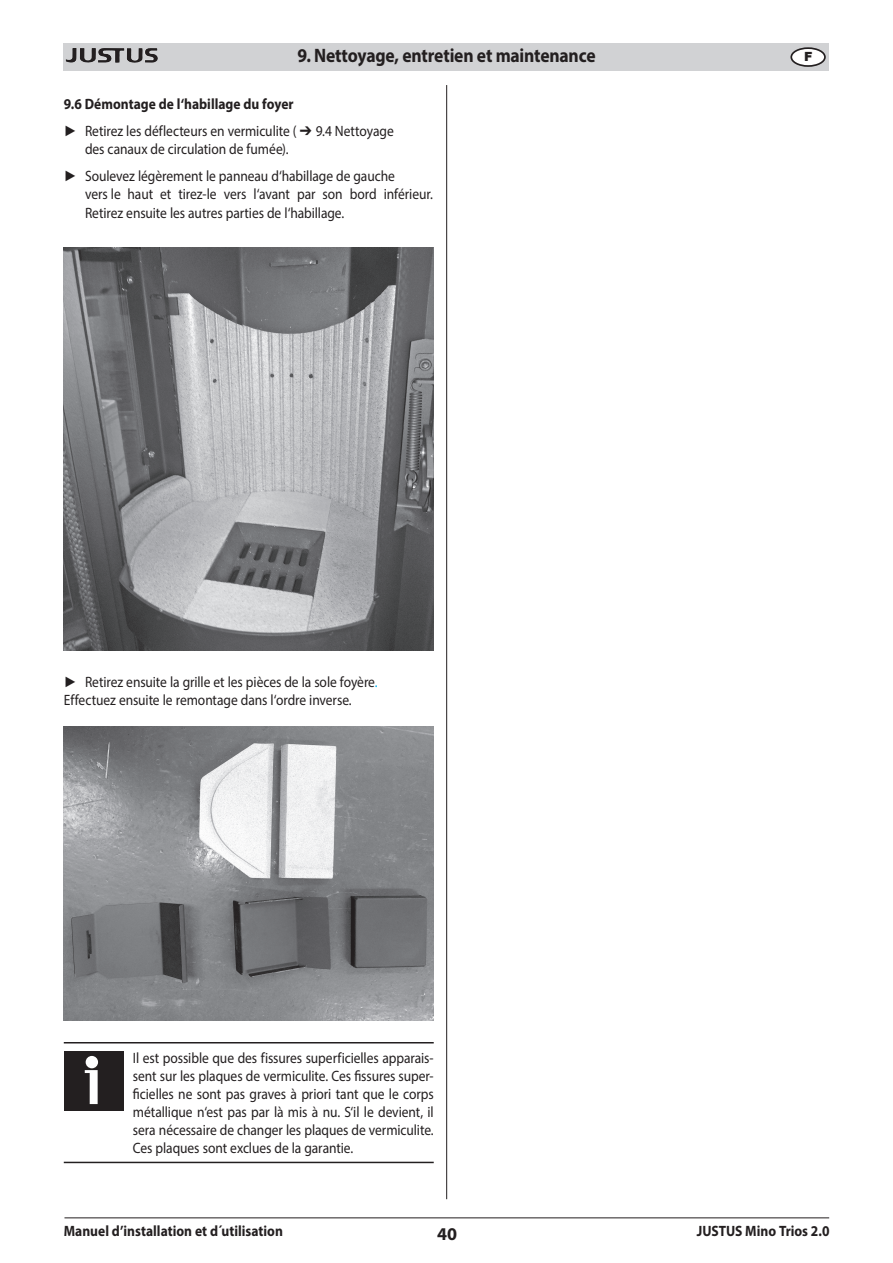
<style>
.page{position:relative;width:893px;height:1263px;background:#fff}
.page>*{position:absolute;margin:0;border:0;box-sizing:border-box;transform-origin:0 0}
.t1{font:700 19.5px "Myriad Pro";letter-spacing:-.01em;color:#231f20;scale:.9 1}
.t2{font:700 18px "Myriad Pro";color:#231f20}
.t3{font:15px/18px "Myriad Pro";letter-spacing:-.005em;color:#231f20;scale:.9 1}
.t4{font:700 15px "Myriad Pro";color:#231f20;scale:.9 1}
.t5{font:900 12.6px "Arial";color:#231f20}
.s1{font-weight:700}
.s2{font-family:"Arial"}
.s3{color:#00aeef}
</style>
<div class="page">
<div style="left:64px;top:43px;width:765px;height:27px;background:#d1d2d4"></div>
<img style="left:66px;top:48px;width:87px;height:15px">
<hr style="left:64px;top:1217px;width:765px;height:1px;background:#231f20">
<div style="left:791px;top:48px;width:34px;height:18px;background:#fff;border-radius:50%"></div>
<div style="left:790px;top:47px;width:36px;height:20px;border:2px solid #231f20;border-radius:50%"></div>
<hr style="left:446px;top:85px;width:1px;height:1114px;background:#231f20">
<img style="left:64px;top:248px;width:370px;height:403px">
<img style="left:64px;top:726px;width:370px;height:295px">
<div style="left:64px;top:1051px;width:59px;height:59px;background:#231f20"></div>
<div style="left:86px;top:1056px;width:12px;height:12px;background:#fff;border-radius:50%"></div>
<svg style="left:84px;top:1070px;width:14px;height:34px"></svg>
<hr style="left:64px;top:1042px;width:370px;height:1px;background:#231f20">
<hr style="left:64px;top:1162px;width:370px;height:1px;background:#231f20">
<h1 class="t1" style="left:297px;top:43px;width:333px">9. Nettoyage, entretien et maintenance</h1>
<p class="t3" style="left:64px;top:90px;width:368px;line-height:27.2px"><span class="s1">9.6 Démontage de l‘habillage du foyer<br></span><span class="s2">►</span> Retirez les déflecteurs en vermiculite ( ➔ 9.4 Nettoyage</p>
<p class="t3" style="left:64px;top:135px;width:369px;line-height:27.2px;text-indent:21px">des canaux de circulation de fumée).<br><span class="s2">►</span> Soulevez légèrement le panneau d‘habillage de gauche</p>
<p class="t3" style="left:85px;top:185px;width:388px">vers le haut et tirez-le vers l‘avant par son bord inférieur.<br>Retirez ensuite les autres parties de l‘habillage.</p>
<p class="t3" style="left:64px;top:673px;width:350px"><span class="s2">►</span> Retirez ensuite la grille et les pièces de la sole foyère<span class="s3">.<br></span>Effectuez ensuite le remontage dans l‘ordre inverse.</p>
<p class="t3" style="left:133px;top:1048px;width:336px;text-align:justify">Il est possible que des fissures superficielles apparais&shy;sent sur les plaques de vermiculite. Ces fissures super&shy;ficielles ne sont pas graves à priori tant que le corps métallique n‘est pas par là mis à nu. S‘il le devient, il sera nécessaire de changer les plaques de vermiculite.<br>Ces plaques sont exclues de la garantie.</p>
<p class="t5" style="left:804px;top:47px;width:10px">F</p>
<p class="t4" style="left:64px;top:1221px;width:245px">Manuel d’installation et d´utilisation</p>
<p class="t4" style="left:697px;top:1221px;width:149px">JUSTUS Mino Trios 2.0</p>
<p class="t2" style="left:437px;top:1222px;width:21px">40</p>
</div>
